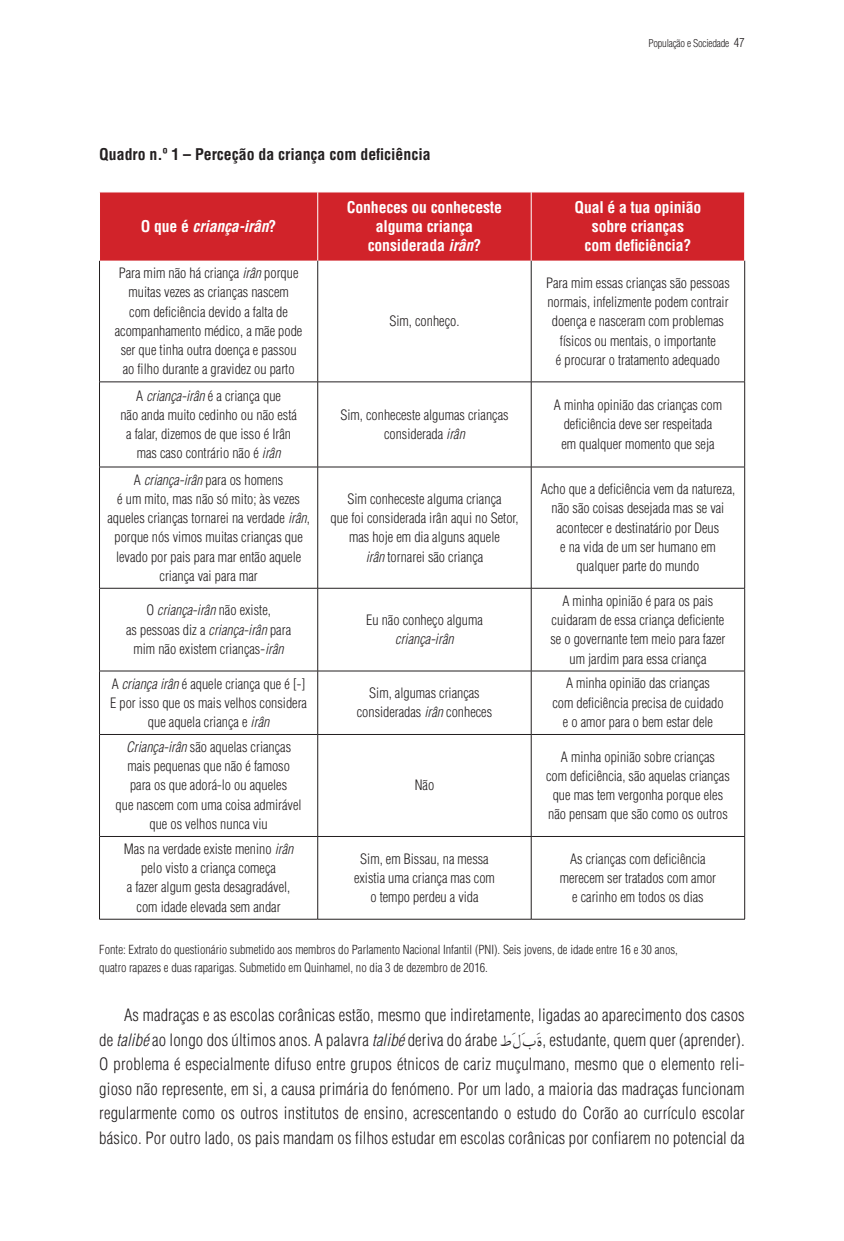
<style>
.page{position:relative;width:844px;height:1241px;background:#fff}
.page>*{position:absolute;margin:0;border:0;box-sizing:border-box;transform-origin:0 0}
.t1{font:300 condensed 16.62px/24.5px "Helvetica LT Std";letter-spacing:.01em;color:#231f20;text-align:justify}
.t2{font:700 condensed 15.75px/19.2px "Helvetica LT Std";letter-spacing:-.01em;color:#fff;text-align:center}
.t3{font:700 condensed 15.75px "Helvetica LT Std";color:#231f20}
.t4{font:italic 700 condensed 15.75px "Helvetica LT Std";letter-spacing:-.01em;color:#fff}
.t5{font:300 condensed 14px/19.2px "Helvetica LT Std";color:#231f20;text-align:center}
.t6{font:italic 300 condensed 14px "Helvetica LT Std";color:#231f20}
.t7{font:300 condensed 12.25px/17.5px "Helvetica LT Std";color:#231f20}
.t8{font:300 condensed 10.5px "Helvetica LT Std";letter-spacing:-.02em;color:#231f20}
.s1{font-size:12.25px}
.s2{font-style:normal}
.s3{font-style:italic}
.s4{font-family:"Al Bayan";font-weight:400;font-stretch:normal;font-size:21px}
</style>
<div class="page">
<div style="left:100px;top:193px;width:644px;height:67px;background:#d1232a"></div>
<hr style="left:99px;top:260px;width:1px;height:121px;background:#231f20">
<hr style="left:317px;top:260px;width:1px;height:121px;background:#231f20">
<hr style="left:530px;top:260px;width:1px;height:121px;background:#231f20">
<hr style="left:744px;top:260px;width:1px;height:121px;background:#231f20">
<hr style="left:99px;top:381px;width:218px;height:1px;background:#231f20">
<hr style="left:99px;top:382px;width:1px;height:84px;background:#231f20">
<hr style="left:317px;top:381px;width:214px;height:1px;background:#231f20">
<hr style="left:317px;top:382px;width:1px;height:84px;background:#231f20">
<hr style="left:531px;top:381px;width:213px;height:1px;background:#231f20">
<hr style="left:530px;top:382px;width:1px;height:84px;background:#231f20">
<hr style="left:744px;top:382px;width:1px;height:84px;background:#231f20">
<hr style="left:99px;top:466px;width:218px;height:1px;background:#231f20">
<hr style="left:99px;top:467px;width:1px;height:121px;background:#231f20">
<hr style="left:317px;top:466px;width:214px;height:1px;background:#231f20">
<hr style="left:317px;top:467px;width:1px;height:121px;background:#231f20">
<hr style="left:531px;top:466px;width:213px;height:1px;background:#231f20">
<hr style="left:530px;top:467px;width:1px;height:121px;background:#231f20">
<hr style="left:744px;top:467px;width:1px;height:121px;background:#231f20">
<hr style="left:99px;top:588px;width:218px;height:1px;background:#231f20">
<hr style="left:99px;top:588px;width:1px;height:82px;background:#231f20">
<hr style="left:317px;top:588px;width:214px;height:1px;background:#231f20">
<hr style="left:317px;top:588px;width:1px;height:82px;background:#231f20">
<hr style="left:531px;top:588px;width:213px;height:1px;background:#231f20">
<hr style="left:530px;top:588px;width:1px;height:82px;background:#231f20">
<hr style="left:744px;top:588px;width:1px;height:82px;background:#231f20">
<hr style="left:99px;top:670px;width:218px;height:1px;background:#231f20">
<hr style="left:99px;top:671px;width:1px;height:63px;background:#231f20">
<hr style="left:317px;top:670px;width:214px;height:1px;background:#231f20">
<hr style="left:317px;top:671px;width:1px;height:63px;background:#231f20">
<hr style="left:531px;top:670px;width:213px;height:1px;background:#231f20">
<hr style="left:530px;top:671px;width:1px;height:63px;background:#231f20">
<hr style="left:744px;top:671px;width:1px;height:63px;background:#231f20">
<hr style="left:99px;top:734px;width:218px;height:1px;background:#231f20">
<hr style="left:99px;top:734px;width:1px;height:102px;background:#231f20">
<hr style="left:317px;top:734px;width:214px;height:1px;background:#231f20">
<hr style="left:317px;top:734px;width:1px;height:102px;background:#231f20">
<hr style="left:531px;top:734px;width:213px;height:1px;background:#231f20">
<hr style="left:530px;top:734px;width:1px;height:102px;background:#231f20">
<hr style="left:744px;top:734px;width:1px;height:102px;background:#231f20">
<hr style="left:99px;top:836px;width:218px;height:1px;background:#231f20">
<hr style="left:99px;top:836px;width:1px;height:82px;background:#231f20">
<hr style="left:99px;top:918px;width:218px;height:1px;background:#231f20">
<hr style="left:317px;top:836px;width:214px;height:1px;background:#231f20">
<hr style="left:317px;top:836px;width:1px;height:82px;background:#231f20">
<hr style="left:317px;top:918px;width:214px;height:1px;background:#231f20">
<hr style="left:531px;top:836px;width:213px;height:1px;background:#231f20">
<hr style="left:530px;top:836px;width:1px;height:82px;background:#231f20">
<hr style="left:744px;top:836px;width:1px;height:82px;background:#231f20">
<hr style="left:531px;top:918px;width:213px;height:1px;background:#231f20">
<hr style="left:317px;top:192px;width:1px;height:68px;background:#fff">
<hr style="left:530px;top:192px;width:1px;height:68px;background:#fff">
<p class="t3" style="left:99px;top:145px;width:333px">Quadro n.º 1 – Perceção da criança com deficiência</p>
<p class="t8" style="left:648px;top:36px;width:98px">População e Sociedade <span class="s1">47</span></p>
<p class="t4" style="left:141px;top:216px;width:137px"><span class="s2">O que é</span> criança-irân<span class="s2">?</span></p>
<p class="t5" style="left:115px;top:263px;width:189px">Para mim não há criança <span class="s3">irân</span> porque muitas vezes as crianças nascem<br>com deficiência devido a falta de acompanhamento médico, a mãe pode ser que tinha outra doença e passou ao filho durante a gravidez ou parto</p>
<p class="t5" style="left:120px;top:386px;width:178px">A <span class="s3">criança-irân</span> é a criança que<br>não anda muito cedinho ou não está a falar, dizemos de que isso é Irân mas caso contrário não é <span class="s3">irân</span></p>
<p class="t5" style="left:107px;top:469px;width:204px">A <span class="s3">criança-irân</span> para os homens<br>é um mito, mas não só mito; às vezes aqueles crianças tornarei na verdade <span class="s3">irân</span>, porque nós vimos muitas crianças que levado por pais para mar então aquele criança vai para mar</p>
<p class="t2" style="left:347px;top:197px;width:157px">Conheces ou conheceste alguma criança considerada <span class="s3">irân</span>?</p>
<p class="t2" style="left:574px;top:197px;width:128px">Qual é a tua opinião sobre crianças<br>com deficiência?</p>
<p class="t5" style="left:389px;top:311px;width:71px">Sim, conheço.</p>
<p class="t5" style="left:546px;top:273px;width:185px">Para mim essas crianças são pessoas normais, infelizmente podem contrair doença e nasceram com problemas físicos ou mentais, o importante<br>é procurar o tratamento adequado</p>
<p class="t5" style="left:340px;top:405px;width:169px">Sim, conheceste algumas crianças considerada <span class="s3">irân</span></p>
<p class="t5" style="left:554px;top:395px;width:169px">A minha opinião das crianças com deficiência deve ser respeitada<br>em qualquer momento que seja</p>
<p class="t5" style="left:330px;top:489px;width:189px">Sim conheceste alguma criança<br>que foi considerada irân aqui no Setor, mas hoje em dia alguns aquele<br><span class="s3">irân</span> tornarei são criança</p>
<p class="t5" style="left:540px;top:479px;width:196px">Acho que a deficiência vem da natureza, não são coisas desejada mas se vai acontecer e destinatário por Deus<br>e na vida de um ser humano em qualquer parte do mundo</p>
<p class="t5" style="left:126px;top:600px;width:166px">O <span class="s3">criança-irân</span> não existe,<br>as pessoas diz a <span class="s3">criança-irân</span> para mim não existem crianças-<span class="s3">irân</span></p>
<p class="t5" style="left:366px;top:610px;width:118px">Eu não conheço alguma</p>
<p class="t6" style="left:395px;top:630px;width:60px">criança-irân</p>
<p class="t5" style="left:550px;top:591px;width:176px">A minha opinião é para os pais cuidaram de essa criança deficiente se o governante tem meio para fazer um jardim para essa criança</p>
<p class="t5" style="left:110px;top:673px;width:198px">A <span class="s3">criança irân</span> é aquele criança que é [-]<br>E por isso que os mais velhos considera que aquela criança e <span class="s3">irân</span></p>
<p class="t5" style="left:357px;top:683px;width:137px">Sim, algumas crianças consideradas <span class="s3">irân</span> conheces</p>
<p class="t5" style="left:552px;top:673px;width:173px">A minha opinião das crianças<br>com deficiência precisa de cuidado e o amor para o bem estar dele</p>
<p class="t5" style="left:116px;top:737px;width:187px"><span class="s3">Criança-irân</span> são aquelas crianças mais pequenas que não é famoso para os que adorá-lo ou aqueles<br>que nascem com uma coisa admirável que os velhos nunca viu</p>
<p class="t5" style="left:546px;top:746px;width:185px">A minha opinião sobre crianças<br>com deficiência, são aquelas crianças que mas tem vergonha porque eles não pensam que são como os outros</p>
<p class="t5" style="left:414px;top:775px;width:21px">Não</p>
<p class="t5" style="left:124px;top:839px;width:171px">Mas na verdade existe menino <span class="s3">irân </span>pelo visto a criança começa<br>a fazer algum gesta desagradável, com idade elevada sem andar</p>
<p class="t5" style="left:354px;top:848px;width:142px">Sim, em Bissau, na messa existia uma criança mas com o tempo perdeu a vida</p>
<p class="t5" style="left:559px;top:848px;width:158px">As crianças com deficiência merecem ser tratados com amor e carinho em todos os dias</p>
<p class="t7" style="left:99px;top:941px;width:580px">Fonte: Extrato do questionário submetido aos membros do Parlamento Nacional Infantil (PNI). Seis jovens, de idade entre 16 e 30 anos, quatro rapazes e duas raparigas. Submetido em Quinhamel, no dia 3 de dezembro de 2016.</p>
<p class="t1" style="left:99px;top:1002px;width:646px;text-indent:25px">As madraças e as escolas corânicas estão, mesmo que indiretamente, ligadas ao aparecimento dos casos de <span class="s3">talibé</span> ao longo dos últimos anos. A palavra <span class="s3">talibé</span> deriva do árabe <span class="s4">طَلَبَة</span>, estudante, quem quer (aprender).<br>O problema é especialmente difuso entre grupos étnicos de cariz muçulmano, mesmo que o elemento reli&shy;gioso não represente, em si, a causa primária do fenómeno. Por um lado, a maioria das madraças funcionam regularmente como os outros institutos de ensino, acrescentando o estudo do Corão ao currículo escolar básico. Por outro lado, os pais mandam os filhos estudar em escolas corânicas por confiarem no potencial da</p>
</div>
